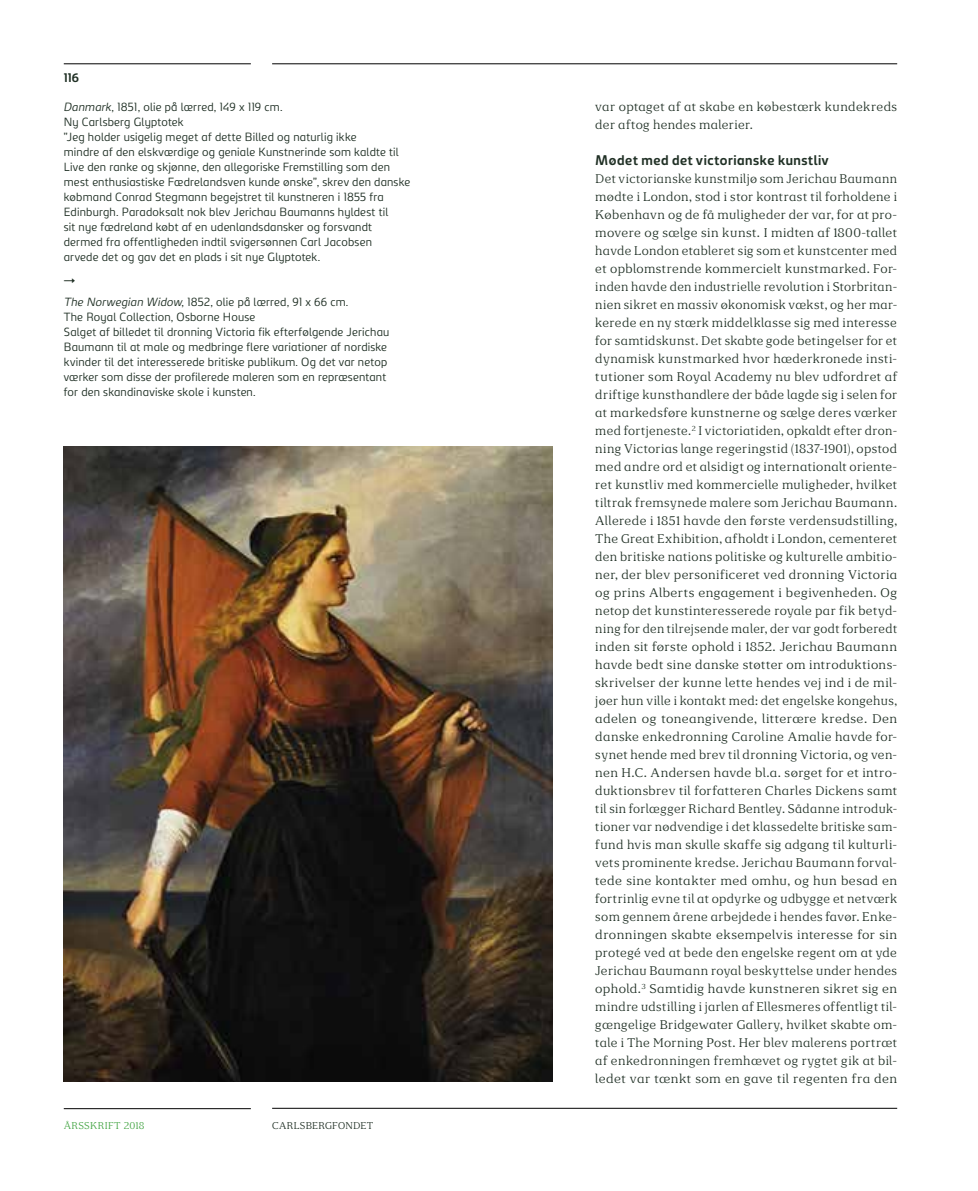
<style>
.page{position:relative;width:978px;height:1191px;background:#fff}
.page>*{position:absolute;margin:0;border:0;box-sizing:border-box;transform-origin:0 0}
.t1{font:700 13.5px "Carlsberg Sans";letter-spacing:.045em;color:#203025}
.t2{font:12px/18px "Carlsberg Serif B Regular May 14";letter-spacing:.02em;color:#203025}
.t3{font:700 12px "Carlsberg Sans";color:#203025}
.t4{font:300 11.4px/15px "Carlsberg Sans";letter-spacing:.015em;color:#203025}
.t5{font:11.4px "Circular Pro";color:#203025}
.t6{font:9.45px "Carlsberg Serif B Regular May 14";letter-spacing:.02em;color:#203025}
.t7{font:9.45px "Carlsberg Serif B Regular May 14";letter-spacing:.025em;color:#44a544}
.s1{font-style:italic}
</style>
<div class="page">
<hr style="left:272px;top:1108px;width:625px;height:1px;background:#000">
<hr style="left:64px;top:1108px;width:187px;height:1px;background:#000">
<hr style="left:272px;top:64px;width:625px;height:1px;background:#000">
<hr style="left:64px;top:64px;width:187px;height:1px;background:#000">
<img style="left:64px;top:447px;width:489px;height:634px">
<p class="t3" style="left:64px;top:70px;width:17px">116</p>
<p class="t4" style="left:64px;top:99px;width:348px"><span class="s1">Danmark</span>, 1851, olie på lærred, 149 x 119 cm.<br>Ny Carlsberg Glyptotek<br>”Jeg holder usigelig meget af dette Billed og naturlig ikke<br>mindre af den elskværdige og geniale Kunstnerinde som kaldte til Live den ranke og skjønne, den allegoriske Fremstilling som den mest enthusiastiske Fædrelandsven kunde ønske”, skrev den danske købmand Conrad Stegmann begejstret til kunstneren i 1855 fra Edinburgh. Paradoksalt nok blev Jerichau Baumanns hyldest til<br>sit nye fædreland købt af en udenlandsdansker og forsvandt dermed fra offentligheden indtil svigersønnen Carl Jacobsen<br>arvede det og gav det en plads i sit nye Glyptotek.</p>
<p class="t5" style="left:64px;top:272px;width:13px">→</p>
<p class="t4" style="left:64px;top:294px;width:327px"><span class="s1">The Norwegian Widow</span>, 1852, olie på lærred, 91 x 66 cm.<br>The Royal Collection, Osborne House<br>Salget af billedet til dronning Victoria fik efterfølgende Jerichau Baumann til at male og medbringe flere variationer af nordiske kvinder til det interesserede britiske publikum. Og det var netop værker som disse der profilerede maleren som en repræsentant for den skandinaviske skole i kunsten.</p>
<p class="t7" style="left:64px;top:1120px;width:82px">ÅRSSKRIFT 2018</p>
<p class="t6" style="left:272px;top:1120px;width:103px">CARLSBERGFONDET</p>
<p class="t2" style="left:595px;top:97px;width:303px">var optaget af at skabe en købestærk kundekreds der aftog hendes malerier.</p>
<p class="t1" style="left:595px;top:151px;width:235px">Mødet med det victorianske kunstliv</p>
<p class="t2" style="left:595px;top:169px;width:303px;text-align:justify">Det victorianske kunstmiljø som Jerichau Baumann mødte i London, stod i stor kontrast til forholdene i København og de få muligheder der var, for at pro&shy;movere og sælge sin kunst. I midten af 1800-tallet havde London etableret sig som et kunstcenter med et opblomstrende kommercielt kunstmarked. For&shy;inden havde den industrielle revolution i Storbritan&shy;nien sikret en massiv økonomisk vækst, og her mar&shy;kerede en ny stærk middelklasse sig med interesse for samtidskunst. Det skabte gode betingelser for et dynamisk kunstmarked hvor hæderkronede insti&shy;tutioner som Royal Academy nu blev udfordret af driftige kunsthandlere der både lagde sig i selen for at markedsføre kunstnerne og sælge deres værker med fortjeneste.<sup>2</sup> I victoriatiden, opkaldt efter dron&shy;ning Victorias lange regeringstid (1837-1901), opstod med andre ord et alsidigt og internationalt oriente&shy;ret kunstliv med kommercielle muligheder, hvilket tiltrak fremsynede malere som Jerichau Baumann.<br>Allerede i 1851 havde den første verdensudstilling, The Great Exhibition, afholdt i London, cementeret den britiske nations politiske og kulturelle ambitio&shy;ner, der blev personificeret ved dronning Victoria og prins Alberts engagement i begivenheden. Og netop det kunstinteresserede royale par fik betyd&shy;ning for den tilrejsende maler, der var godt forberedt inden sit første ophold i 1852. Jerichau Baumann havde bedt sine danske støtter om introduktions&shy;skrivelser der kunne lette hendes vej ind i de mil&shy;jøer hun ville i kontakt med: det engelske kongehus, adelen og toneangivende, litterære kredse. Den danske enkedronning Caroline Amalie havde for&shy;synet hende med brev til dronning Victoria, og ven&shy;nen H.C. Andersen havde bl.a. sørget for et intro&shy;duktionsbrev til forfatteren Charles Dickens samt til sin forlægger Richard Bentley. Sådanne introduk&shy;tioner var nødvendige i det klassedelte britiske sam&shy;fund hvis man skulle skaffe sig adgang til kulturli&shy;vets prominente kredse. Jerichau Baumann forval&shy;tede sine kontakter med omhu, og hun besad en fortrinlig evne til at opdyrke og udbygge et netværk som gennem årene arbejdede i hendes favør. Enke&shy;dronningen skabte eksempelvis interesse for sin protegé ved at bede den engelske regent om at yde Jerichau Baumann royal beskyttelse under hendes ophold.<sup>3</sup> Samtidig havde kunstneren sikret sig en mindre udstilling i jarlen af Ellesmeres offentligt til&shy;gængelige Bridgewater Gallery, hvilket skabte om&shy;tale i The Morning Post. Her blev malerens portræt af enkedronningen fremhævet og rygtet gik at bil&shy;ledet var tænkt som en gave til regenten fra den</p>
</div>
